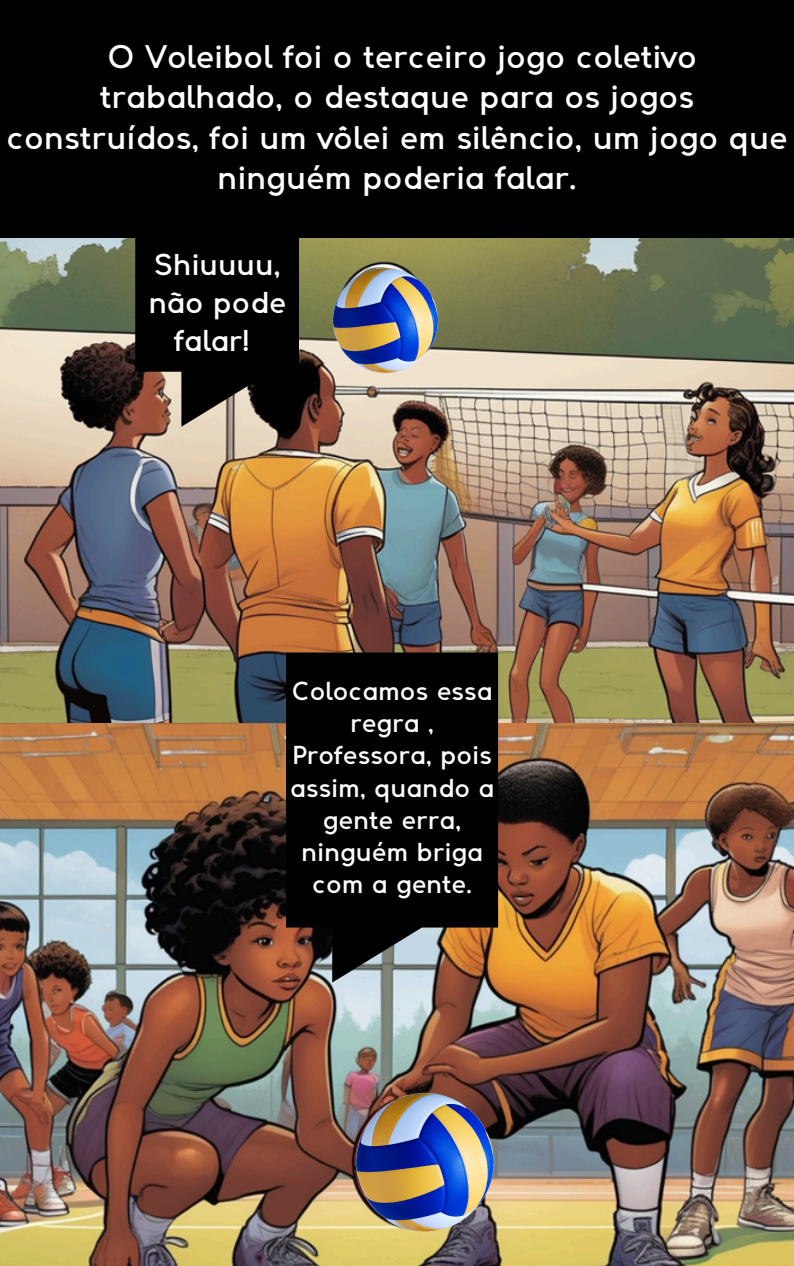
<style>
.page{position:relative;width:794px;height:1266px;background:#fff}
.page>*{position:absolute;margin:0;border:0;box-sizing:border-box;transform-origin:0 0}
.t1{font:700 29.25px/40.5px "T Sqamus";color:#fff;text-align:center}
.t2{font:700 27px/37.7px "T Sqamus";color:#fff;text-align:center}
.t3{font:700 23.25px/32.1px "T Sqamus";color:#fff;text-align:center}
</style>
<div class="page">
<div style="left:0;top:0;width:793px;height:238px;background:#000"></div>
<img style="left:0;top:238px;width:793px;height:1027px">
<svg style="left:135px;top:238px;width:164px;height:189px;background:#191512"></svg>
<img style="left:351px;top:1089px;width:147px;height:147px">
<img style="left:330px;top:265px;width:111px;height:112px">
<svg style="left:286px;top:652px;width:212px;height:330px;background:#14100e"></svg>
<p class="t1" style="left:6px;top:38px;width:782px">O Voleibol foi o terceiro jogo coletivo<br>trabalhado, o destaque para os jogos construídos, foi um vôlei em silêncio, um jogo que ninguém poderia falar.</p>
<p class="t2" style="left:148px;top:248px;width:139px">Shiuuuu, não pode falar!</p>
<p class="t3" style="left:290px;top:677px;width:205px">Colocamos essa regra ,<br>Professora, pois assim, quando a gente erra, ninguém briga com a gente.</p>
</div>
